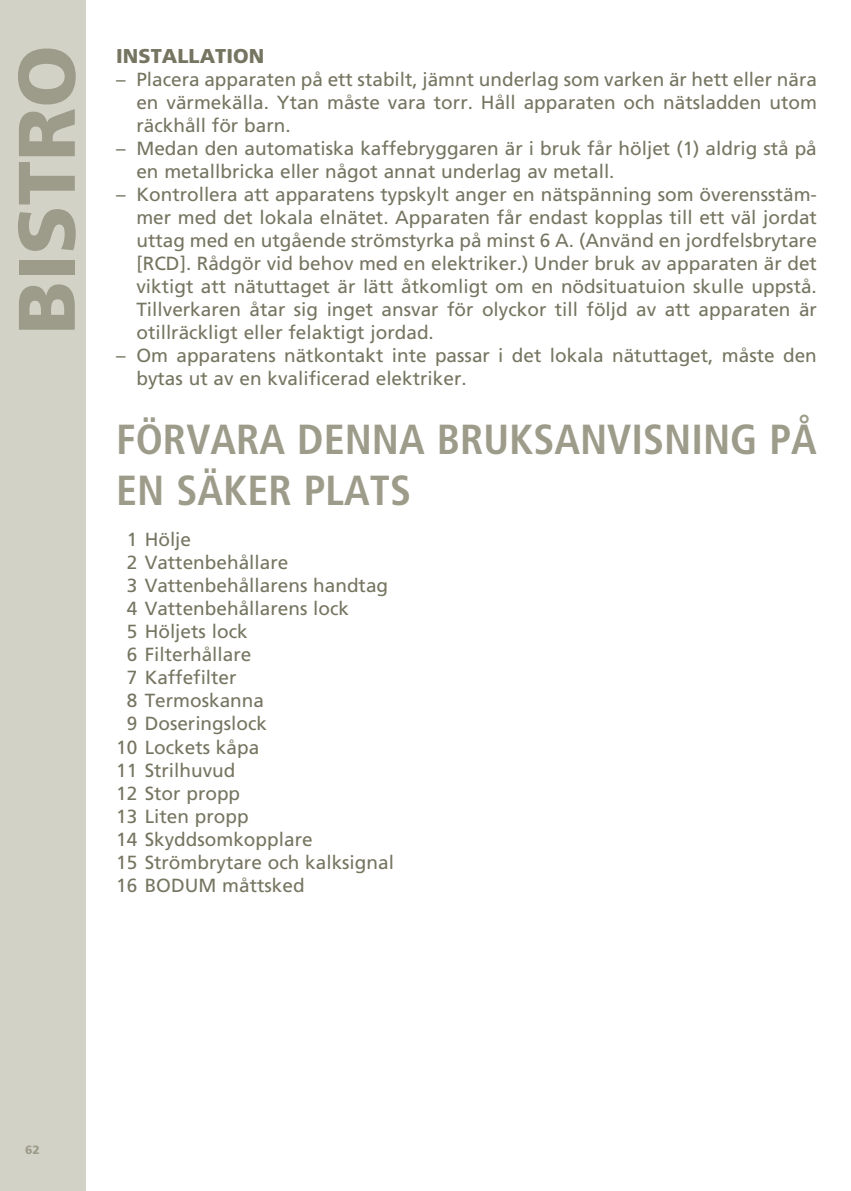
<style>
.page{position:relative;width:851px;height:1191px;background:#fff}
.page>*{position:absolute;margin:0;border:0;box-sizing:border-box;transform-origin:0 0}
.t1{font:900 80px "Frutiger";color:#9d9c8a}
.t2{font:700 condensed 42px/50.4px "Frutiger";color:#9d9c8a}
.t3{font:900 20px "Frutiger";color:#767561}
.t4{font:19px/23px "Frutiger";color:#767561;text-align:justify}
.t5{font:900 12px "Frutiger";color:#9d9c8a}
</style>
<div class="page">
<div style="left:0;top:1px;width:85px;height:1190px;background:#d2d2c7"></div>
<h1 class="t1" style="left:-2px;top:334px;width:291px;rotate:-90deg">BISTRO</h1>
<p class="t3" style="left:116px;top:44px;width:149px">INSTALLATION</p>
<p class="t4" style="left:136px;top:68px;width:682px;text-indent:-20px">– Placera apparaten på ett stabilt, jämnt underlag som varken är hett eller nära en värmekälla. Ytan måste vara torr. Håll apparaten och nätsladden utom räckhåll för barn.</p>
<p class="t4" style="left:136px;top:137px;width:681px;text-indent:-20px">– Medan den automatiska kaffebryggaren är i bruk får höljet (1) aldrig stå på en metallbricka eller något annat underlag av metall.</p>
<p class="t4" style="left:136px;top:183px;width:682px;text-indent:-20px">– Kontrollera att apparatens typskylt anger en nätspänning som överensstäm&shy;mer med det lokala elnätet. Apparaten får endast kopplas till ett väl jordat uttag med en utgående strömstyrka på minst 6 A. (Använd en jordfelsbrytare [RCD]. Rådgör vid behov med en elektriker.) Under bruk av apparaten är det viktigt att nätuttaget är lätt åtkomligt om en nödsituatuion skulle uppstå.<br>Tillverkaren åtar sig inget ansvar för olyckor till följd av att apparaten är otillräckligt eller felaktigt jordad.</p>
<p class="t4" style="left:136px;top:344px;width:682px;text-indent:-20px">– Om apparatens nätkontakt inte passar i det lokala nätuttaget, måste den bytas ut av en kvalificerad elektriker.</p>
<h2 class="t2" style="left:116px;top:414px;width:702px">FÖRVARA DENNA BRUKSANVISNING PÅ<br>EN SÄKER PLATS</h2>
<p class="t4" style="left:127px;top:528px;width:66px">1 Hölje</p>
<p class="t4" style="left:127px;top:551px;width:163px">2 Vattenbehållare</p>
<p class="t4" style="left:127px;top:574px;width:263px">3 Vattenbehållarens handtag</p>
<p class="t4" style="left:127px;top:597px;width:224px">4 Vattenbehållarens lock</p>
<p class="t4" style="left:127px;top:620px;width:122px">5 Höljets lock</p>
<p class="t4" style="left:127px;top:643px;width:126px">6 Filterhållare</p>
<p class="t4" style="left:127px;top:666px;width:111px">7 Kaffefilter</p>
<p class="t4" style="left:127px;top:689px;width:139px">8 Termoskanna</p>
<p class="t4" style="left:127px;top:712px;width:142px">9 Doseringslock</p>
<p class="t4" style="left:116px;top:735px;width:144px">10 Lockets kåpa</p>
<p class="t4" style="left:116px;top:758px;width:121px">11 Strilhuvud</p>
<p class="t4" style="left:116px;top:781px;width:125px">12 Stor propp</p>
<p class="t4" style="left:116px;top:804px;width:134px">13 Liten propp</p>
<p class="t4" style="left:116px;top:827px;width:198px">14 Skyddsomkopplare</p>
<p class="t4" style="left:116px;top:850px;width:279px">15 Strömbrytare och kalksignal</p>
<p class="t4" style="left:116px;top:873px;width:190px">16 BODUM måttsked</p>
<p class="t5" style="left:25px;top:1142px;width:16px">62</p>
</div>
